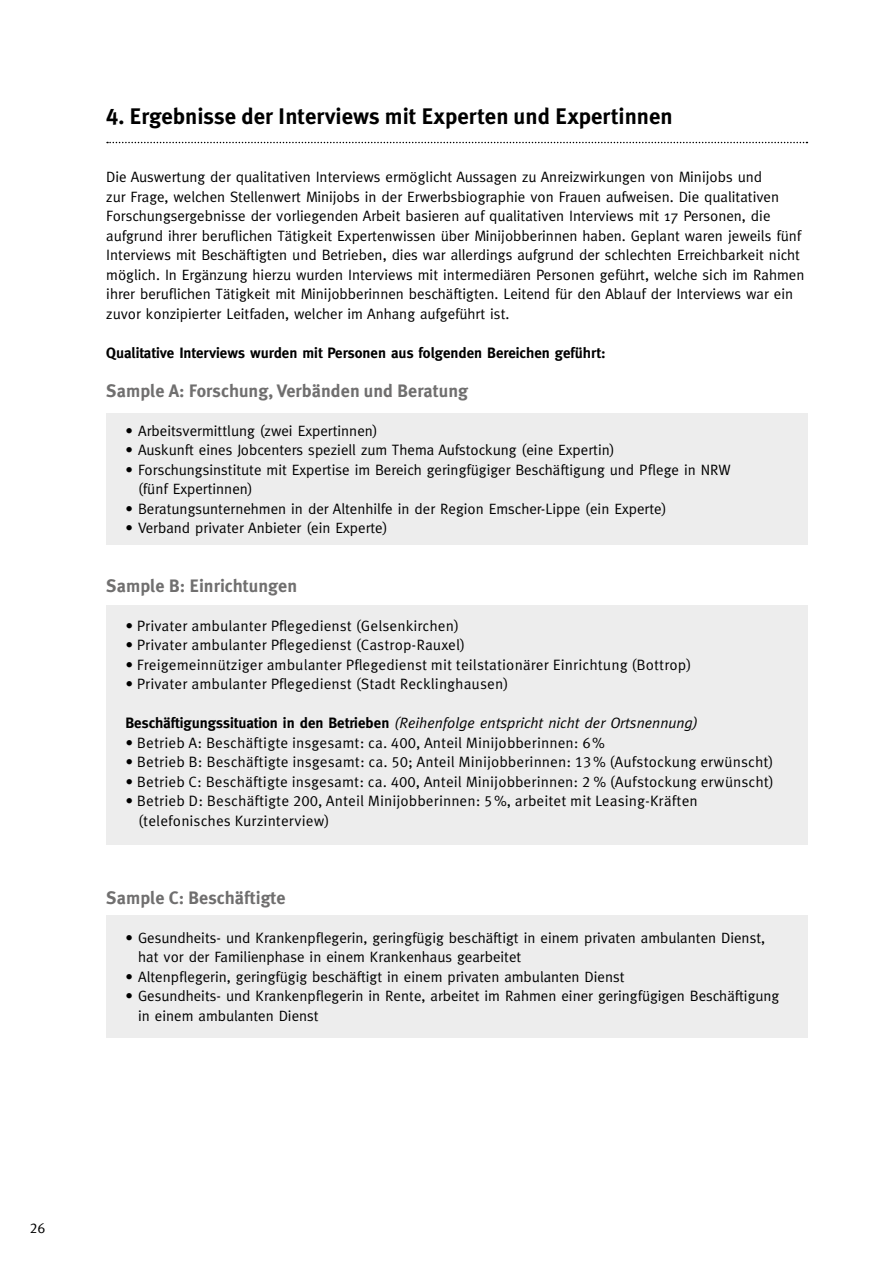
<style>
.page{position:relative;width:893px;height:1263px;background:#fff}
.page>*{position:absolute;margin:0;border:0;box-sizing:border-box;transform-origin:0 0}
.t1{font:700 22.5px "Meta Korrespondenz";color:#000}
.t2{font:700 18px "Meta Korrespondenz";color:#706f6f}
.t3{font:15px/19.5px "Meta";color:#000}
.t4{font:15px/19.5px "Meta Korrespondenz";color:#000}
.t5{font:italic 15px "Meta";color:#000}
.t6{font:700 15px "Meta";color:#000}
.t7{font:14.25px "Meta Korrespondenz";color:#000}
.s1{font-weight:700;font-style:normal}
</style>
<div class="page">
<div style="left:106px;top:414px;width:702px;height:131px;background:#ededed"></div>
<div style="left:106px;top:605px;width:702px;height:239px;background:#ededed"></div>
<div style="left:106px;top:915px;width:702px;height:122px;background:#ededed"></div>
<svg style="left:107px;top:142px;width:700px;height:1px"></svg>
<h1 class="t1" style="left:106px;top:103px;width:568px">4. Ergebnisse der Interviews mit Experten und Expertinnen</h1>
<p class="t3" style="left:106px;top:167px;width:700px">Die Auswertung der qualitativen Interviews ermöglicht Aussagen zu Anreizwirkungen von Minijobs und<br>zur Frage, welchen Stellenwert Minijobs in der Erwerbsbiographie von Frauen aufweisen. Die qualitativen Forschungsergebnisse der vorliegenden Arbeit basieren auf qualitativen Interviews mit 17 Personen, die aufgrund ihrer beruflichen Tätigkeit Expertenwissen über Minijobberinnen haben. Geplant waren jeweils fünf Interviews mit Beschäftigten und Betrieben, dies war allerdings aufgrund der schlechten Erreichbarkeit nicht möglich. In Ergänzung hierzu wurden Interviews mit intermediären Personen geführt, welche sich im Rahmen ihrer beruflichen Tätigkeit mit Minijobberinnen beschäftigten. Leitend für den Ablauf der Interviews war ein zuvor konzipierter Leitfaden, welcher im Anhang aufgeführt ist.</p>
<p class="t6" style="left:106px;top:344px;width:501px">Qualitative Interviews wurden mit Personen aus folgenden Bereichen geführt:</p>
<p class="t2" style="left:106px;top:380px;width:363px">Sample A: Forschung, Verbänden und Beratung</p>
<p class="t3" style="left:125px;top:421px;width:254px">• Arbeitsvermittlung (zwei Expertinnen)</p>
<p class="t3" style="left:125px;top:440px;width:491px">• Auskunft eines Jobcenters speziell zum Thema Aufstockung (eine Expertin)</p>
<p class="t3" style="left:138px;top:460px;width:594px;text-indent:-13px">• Forschungsinstitute mit Expertise im Bereich geringfügiger Beschäftigung und Pflege in NRW (fünf Expertinnen)</p>
<p class="t3" style="left:125px;top:499px;width:543px">• Beratungsunternehmen in der Altenhilfe in der Region Emscher-Lippe (ein Experte)</p>
<p class="t3" style="left:125px;top:518px;width:264px">• Verband privater Anbieter (ein Experte)</p>
<p class="t2" style="left:106px;top:575px;width:192px">Sample B: Einrichtungen</p>
<p class="t4" style="left:125px;top:616px;width:335px">• Privater ambulanter Pflegedienst (Gelsenkirchen)</p>
<p class="t4" style="left:125px;top:635px;width:341px">• Privater ambulanter Pflegedienst (Castrop-Rauxel)</p>
<p class="t4" style="left:125px;top:655px;width:568px">• Freigemeinnütziger ambulanter Pflegedienst mit teilstationärer Einrichtung (Bottrop)</p>
<p class="t4" style="left:125px;top:674px;width:385px">• Privater ambulanter Pflegedienst (Stadt Recklinghausen)</p>
<p class="t5" style="left:125px;top:714px;width:574px"><span class="s1">Beschäftigungssituation in den Betrieben</span> (Reihenfolge entspricht nicht der Ortsnennung)</p>
<p class="t4" style="left:125px;top:733px;width:481px">• Betrieb A: Beschäftigte insgesamt: ca. 400, Anteil Minijobberinnen: 6%</p>
<p class="t4" style="left:125px;top:752px;width:650px">• Betrieb B: Beschäftigte insgesamt: ca. 50; Anteil Minijobberinnen: 13% (Aufstockung erwünscht)</p>
<p class="t4" style="left:125px;top:772px;width:650px">• Betrieb C: Beschäftigte insgesamt: ca. 400, Anteil Minijobberinnen: 2 % (Aufstockung erwünscht)</p>
<p class="t4" style="left:138px;top:791px;width:561px;text-indent:-13px">• Betrieb D: Beschäftigte 200, Anteil Minijobberinnen: 5%, arbeitet mit Leasing-Kräften (telefonisches Kurzinterview)</p>
<p class="t2" style="left:106px;top:887px;width:181px">Sample C: Beschäftigte</p>
<p class="t3" style="left:138px;top:928px;width:628px;text-indent:-13px">• Gesundheits- und Krankenpflegerin, geringfügig beschäftigt in einem privaten ambulanten Dienst, hat vor der Familienphase in einem Krankenhaus gearbeitet</p>
<p class="t3" style="left:125px;top:967px;width:501px">• Altenpflegerin, geringfügig beschäftigt in einem privaten ambulanten Dienst</p>
<p class="t3" style="left:138px;top:986px;width:643px;text-indent:-13px">• Gesundheits- und Krankenpflegerin in Rente, arbeitet im Rahmen einer geringfügigen Beschäftigung in einem ambulanten Dienst</p>
<p class="t7" style="left:30px;top:1219px;width:17px">26</p>
</div>
